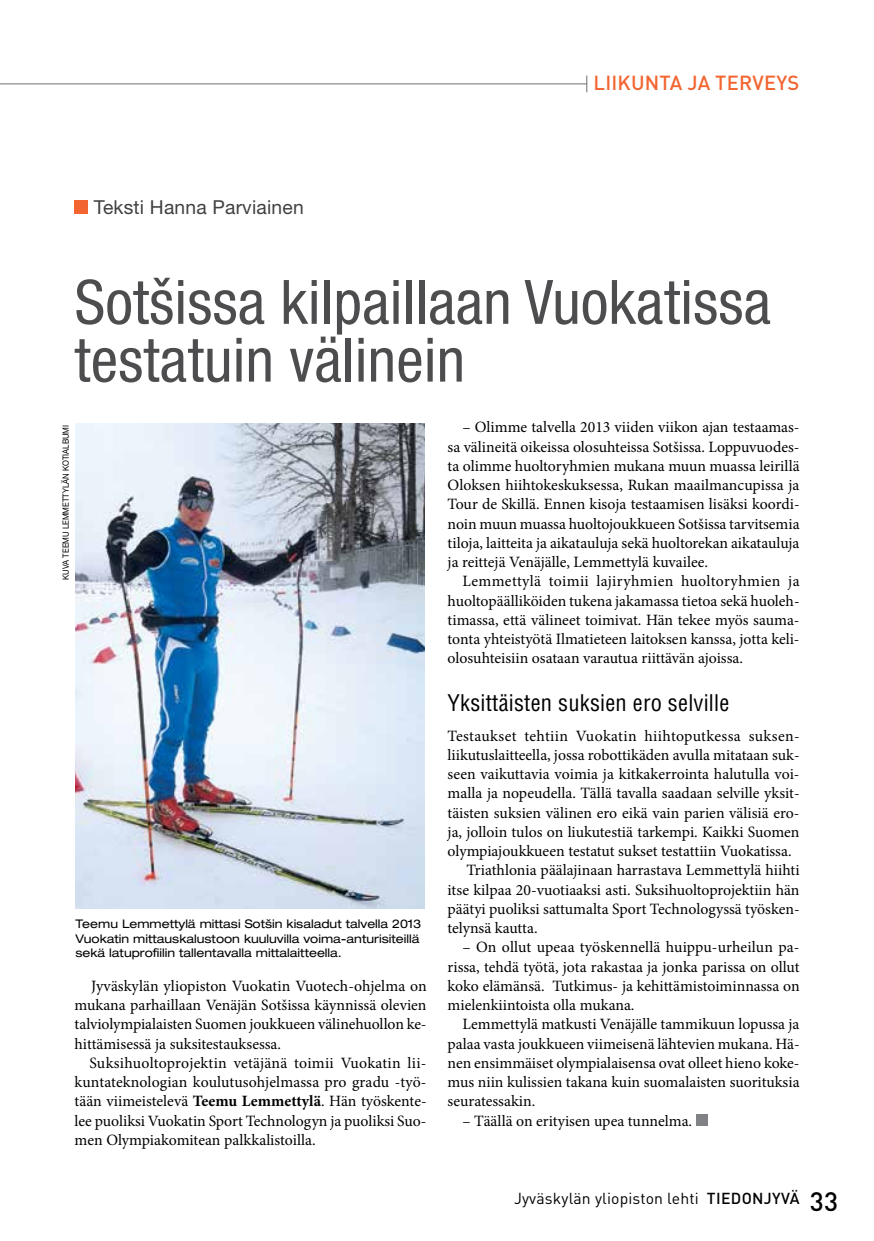
<style>
.page{position:relative;width:874px;height:1241px;background:#fff}
.page>*{position:absolute;margin:0;border:0;box-sizing:border-box;transform-origin:0 0}
.t1{font:condensed 61.25px/57.8px "Helvetica Neue LT Std";letter-spacing:.005em;color:#4d4d4f}
.t2{font:500 26.25px "DINOT";color:#000}
.t3{font:condensed 22.4px "Helvetica";letter-spacing:.01em;color:#000}
.t4{font:500 20.12px "DINOT";letter-spacing:.01em;color:#f26531}
.t5{font:19.25px "Helvetica Neue LT Std";letter-spacing:.01em;color:#414042}
.t6{font:15.75px/19.2px "Minion Pro";color:#000;text-align:justify}
.t7{font:15.75px "Minion Pro";letter-spacing:.025em;color:#000}
.t8{font:15.75px "DINOT";letter-spacing:.01em;color:#000}
.t9{font:expanded 11.9px/14.3px "Helvetica Neue LT Std";color:#000}
.t10{font:8.58px "Helvetica Neue LT Std";color:#000;scale:.9 1}
.s1{font-weight:700}
.s2{font-weight:500}
</style>
<div class="page">
<hr style="left:0;top:83px;width:586px;height:1px;background:#6d6e71">
<svg style="left:586px;top:76px;width:1px;height:16px"></svg>
<div style="left:74px;top:200px;width:14px;height:14px;background:#f26531"></div>
<div style="left:695px;top:1113px;width:12px;height:12px;background:#808285"></div>
<img style="left:75px;top:423px;width:349px;height:485px">
<p class="t4" style="left:593px;top:70px;width:207px">LIIKUNTA JA TERVEYS</p>
<p class="t5" style="left:94px;top:196px;width:211px">Teksti Hanna Parviainen</p>
<h1 class="t1" style="left:74px;top:273px;width:697px">Sotšissa kilpaillaan Vuokatissa testatuin välinein</h1>
<p class="t10" style="left:61px;top:579px;width:172px;rotate:-90deg">KUVA TEEMU LEMMETTYLÄN KOTIALBUMI</p>
<p class="t9" style="left:75px;top:916px;width:347px">Teemu Lemmettylä mittasi Sotšin kisaladut talvella 2013<br>Vuokatin mittauskalustoon kuuluvilla voima-anturisiteillä sekä latuprofiilin tallentavalla mittalaitteella.</p>
<p class="t6" style="left:74px;top:976px;width:353px;text-indent:17px">Jyväskylän yliopiston Vuokatin Vuotech-ohjelma on mukana parhaillaan Venäjän Sotšissa käynnissä olevien talviolympialaisten Suomen joukkueen välinehuollon ke&shy;hittämisessä ja suksitestauksessa.</p>
<p class="t6" style="left:75px;top:1053px;width:353px;text-indent:15px">Suksihuoltoprojektin vetäjänä toimii Vuokatin lii&shy;kuntateknologian koulutusohjelmassa pro gradu -työ&shy;tään viimeistelevä <span class="s1">Teemu Lemmettylä</span>. Hän työskente&shy;lee puoliksi Vuokatin Sport Technologyn ja puoliksi Suo&shy;men Olympiakomitean palkkalistoilla.</p>
<p class="t6" style="left:447px;top:417px;width:353px;text-indent:15px">– Olimme talvella 2013 viiden viikon ajan testaamas&shy;sa välineitä oikeissa olosuhteissa Sotšissa. Loppuvuodes&shy;ta olimme huoltoryhmien mukana muun muassa leirillä Oloksen hiihtokeskuksessa, Rukan maailmancupissa ja Tour de Skillä. Ennen kisoja testaamisen lisäksi koordi&shy;noin muun muassa huoltojoukkueen Sotšissa tarvitsemia tiloja, laitteita ja aikatauluja sekä huoltorekan aikatauluja ja reittejä Venäjälle, Lemmettylä kuvailee.</p>
<p class="t6" style="left:447px;top:571px;width:353px;text-indent:15px">Lemmettylä toimii lajiryhmien huoltoryhmien ja huoltopäälliköiden tukena jakamassa tietoa sekä huoleh&shy;timassa, että välineet toimivat. Hän tekee myös sauma&shy;tonta yhteistyötä Ilmatieteen laitoksen kanssa, jotta keli&shy;olosuhteisiin osataan varautua riittävän ajoissa.</p>
<h3 class="t3" style="left:447px;top:688px;width:283px">Yksittäisten suksien ero selville</h3>
<p class="t7" style="left:447px;top:724px;width:351px">Testaukset tehtiin Vuokatin hiihtoputkessa suksen-</p>
<p class="t6" style="left:447px;top:745px;width:353px">liikutuslaitteella, jossa robottikäden avulla mitataan suk-</p>
<p class="t6" style="left:447px;top:764px;width:353px">seen vaikuttavia voimia ja kitkakerrointa halutulla voi-</p>
<p class="t6" style="left:447px;top:783px;width:353px">malla ja nopeudella. Tällä tavalla saadaan selville yksit-</p>
<p class="t6" style="left:447px;top:802px;width:353px">täisten suksien välinen ero eikä vain parien välisiä ero-</p>
<p class="t6" style="left:447px;top:822px;width:353px">ja, jolloin tulos on liukutestiä tarkempi. Kaikki Suomen</p>
<p class="t6" style="left:447px;top:841px;width:345px">olympiajoukkueen testatut sukset testattiin Vuokatissa.</p>
<p class="t6" style="left:466px;top:860px;width:334px">Triathlonia päälajinaan harrastava Lemmettylä hiihti</p>
<p class="t6" style="left:447px;top:879px;width:353px">itse kilpaa 20-vuotiaaksi asti. Suksihuoltoprojektiin hän</p>
<p class="t6" style="left:447px;top:899px;width:353px">päätyi puoliksi sattumalta Sport Technologyssä työsken-</p>
<p class="t6" style="left:447px;top:918px;width:91px">telynsä kautta.</p>
<p class="t6" style="left:447px;top:937px;width:353px;text-indent:15px">– On ollut upeaa työskennellä huippu-urheilun pa&shy;rissa, tehdä työtä, jota rakastaa ja jonka parissa on ollut koko elämänsä. Tutkimus- ja kehittämistoiminnassa on mielenkiintoista olla mukana.</p>
<p class="t6" style="left:447px;top:1014px;width:353px;text-indent:15px">Lemmettylä matkusti Venäjälle tammikuun lopussa ja palaa vasta joukkueen viimeisenä lähtevien mukana. Hä&shy;nen ensimmäiset olympialaisensa ovat olleet hieno koke&shy;mus niin kulissien takana kuin suomalaisten suorituksia seuratessakin.</p>
<p class="t6" style="left:462px;top:1110px;width:231px">– Täällä on erityisen upea tunnelma.</p>
<p class="t8" style="left:514px;top:1188px;width:287px">Jyväskylän yliopiston lehti <span class="s2">TIEDONJYVÄ</span></p>
<h2 class="t2" style="left:809px;top:1184px;width:30px">33</h2>
</div>
